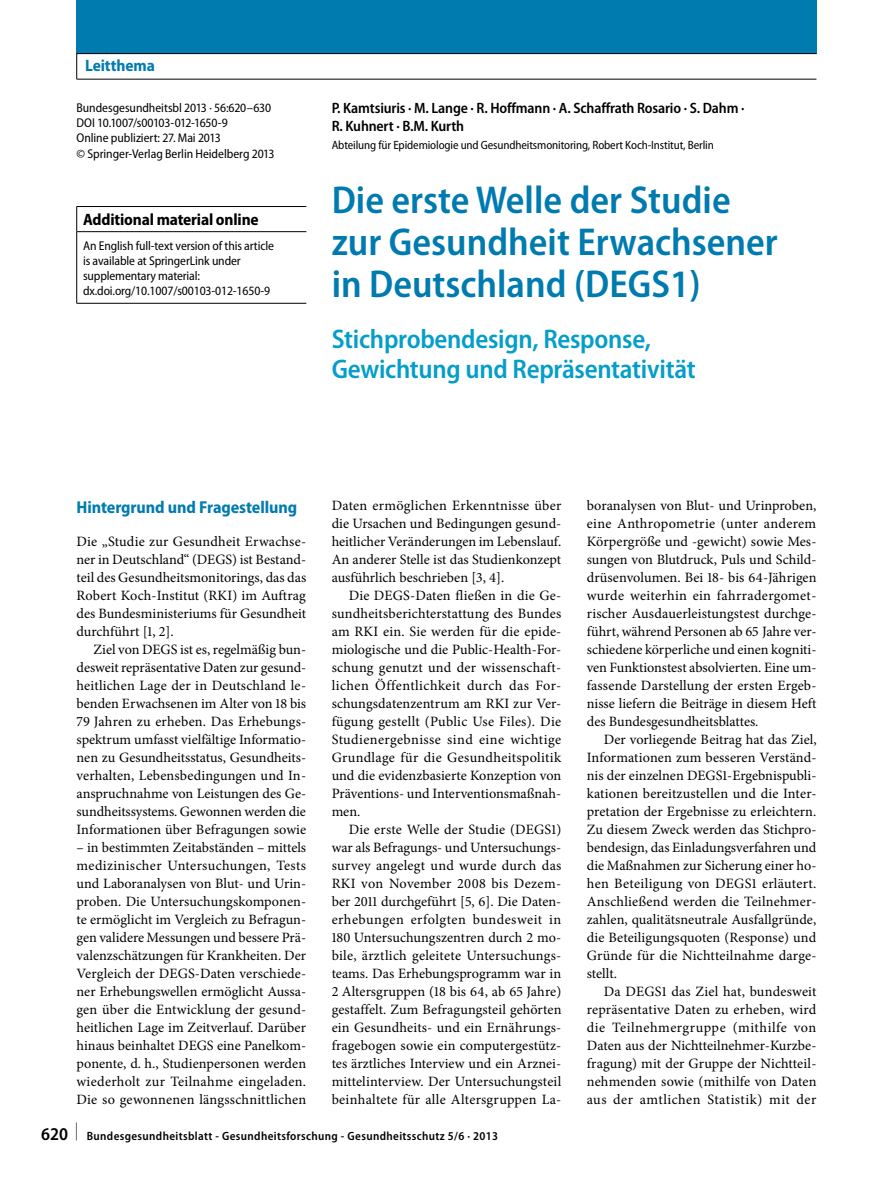
<style>
.page{position:relative;width:893px;height:1187px;background:#fff}
.page>*{position:absolute;margin:0;border:0;box-sizing:border-box;transform-origin:0 0}
._006_titel{font:600 semi-condensed 39px/42px "Myriad Pro";color:#007baf}
._007_untertitel{font:600 semi-condensed 27px/30px "Myriad Pro";letter-spacing:-.01em;color:#049ec9}
.t1{font:600 semi-condensed 18px "Myriad Pro";color:#000}
._012_u1{font:700 semi-condensed 17.25px "Myriad Pro";letter-spacing:-.005em;color:#007baf}
._251c_infobox-Tab_ti{font:700 semi-condensed 16.5px "Myriad Pro";letter-spacing:-.01em;color:#000}
.t2{font:700 semi-condensed 16.5px "Myriad Pro";letter-spacing:-.005em;color:#007baf}
._004_autorenzeile{font:600 semi-condensed 15px/18px "Myriad Pro";letter-spacing:-.01em;color:#000}
._010_fliesstext_mit{font:14.25px/18px "Minion Pro";letter-spacing:.005em;color:#000;text-align:justify}
._010_fliesstext_ohne{font:14.25px/18px "Minion Pro";color:#000;text-align:justify}
._041_fussnote{font:semi-condensed 12.75px/15px "Myriad Pro";letter-spacing:-.01em;color:#000}
._002_quelle_doi{font:semi-condensed 12.75px "Myriad Pro";letter-spacing:-.005em;color:#000}
._002_quelle_doi-2{font:semi-condensed 12.75px "Myriad Pro";letter-spacing:-.025em;color:#000}
._005_adresse{font:semi-condensed 12px "Myriad Pro";letter-spacing:-.01em;color:#000}
.t3{font:600 semi-condensed 12px "Myriad Pro";letter-spacing:.03em;color:#000}
</style>
<div class="page">
<div style="left:77px;top:0;width:740px;height:54px;background:#007baf"></div>
<svg style="left:76px;top:206px;width:230px;height:97px"></svg>
<hr style="left:77px;top:231px;width:229px;height:1px;background:#000">
<hr style="left:76px;top:232px;width:1px;height:71px;background:#000">
<hr style="left:77px;top:303px;width:229px;height:1px;background:#000">
<hr style="left:77px;top:53px;width:739px;height:1px;background:#000">
<svg style="left:76px;top:54px;width:1px;height:25px"></svg>
<hr style="left:77px;top:79px;width:739px;height:1px;background:#000">
<p class="t2" style="left:85px;top:57px;width:71px">Leitthema</p>
<p class="_002_quelle_doi" style="left:77px;top:101px;width:196px">Bundesgesundheitsbl 2013 · 56:620–630</p>
<p class="_002_quelle_doi-2" style="left:77px;top:116px;width:153px">DOI 10.1007/s00103-012-1650-9</p>
<p class="_002_quelle_doi" style="left:77px;top:131px;width:146px">Online publiziert: 27. Mai 2013</p>
<p class="_002_quelle_doi" style="left:77px;top:146px;width:200px">© Springer-Verlag Berlin Heidelberg 2013</p>
<p class="_251c_infobox-Tab_ti" style="left:83px;top:210px;width:177px">Additional material online</p>
<p class="_041_fussnote" style="left:83px;top:238px;width:192px">An English full-text version of this article is available at SpringerLink under supplementary material: dx.doi.org/10.1007/s00103-012-1650-9</p>
<p class="_004_autorenzeile" style="left:332px;top:100px;width:414px">P. Kamtsiuris · M. Lange · R. Hoffmann · A. Schaffrath Rosario · S. Dahm ·<br>R. Kuhnert · B.M. Kurth</p>
<p class="_005_adresse" style="left:332px;top:139px;width:384px">Abteilung für Epidemiologie und Gesundheitsmonitoring, Robert Koch-Institut, Berlin</p>
<p class="_006_titel" style="left:332px;top:179px;width:448px">Die erste Welle der Studie zur Gesundheit Erwachsener in Deutschland (DEGS1)</p>
<p class="_007_untertitel" style="left:332px;top:324px;width:366px">Stichprobendesign, Response,<br>Gewichtung und Repräsentativität</p>
<p class="_012_u1" style="left:77px;top:497px;width:222px">Hintergrund und Fragestellung</p>
<p class="_010_fliesstext_ohne" style="left:77px;top:532px;width:231px">Die „Studie zur Gesundheit Erwachse&shy;ner in Deutschland“ (DEGS) ist Bestand&shy;teil des Gesundheitsmonitorings, das das Robert Koch-Institut (RKI) im Auftrag des Bundesministeriums für Gesundheit durchführt [1, 2].</p>
<p class="_010_fliesstext_mit" style="left:77px;top:640px;width:231px;text-indent:17px">Ziel von DEGS ist es, regelmäßig bun&shy;desweit repräsentative Daten zur gesund&shy;heitlichen Lage der in Deutschland le&shy;benden Erwachsenen im Alter von 18 bis 79 Jahren zu erheben. Das Erhebungs&shy;spektrum umfasst vielfältige Informatio&shy;nen zu Gesundheitsstatus, Gesundheits&shy;verhalten, Lebensbedingungen und In&shy;anspruchnahme von Leistungen des Ge&shy;sundheitssystems. Gewonnen werden die Informationen über Befragungen sowie</p>
<p class="_010_fliesstext_mit" style="left:77px;top:838px;width:231px">– in bestimmten Zeitabständen – mittels medizinischer Untersuchungen, Tests und Laboranalysen von Blut- und Urin&shy;proben. Die Untersuchungskomponen&shy;te ermöglicht im Vergleich zu Befragun&shy;gen validere Messungen und bessere Prä&shy;valenzschätzungen für Krankheiten. Der Vergleich der DEGS-Daten verschiede&shy;ner Erhebungswellen ermöglicht Aussa&shy;gen über die Entwicklung der gesund&shy;heitlichen Lage im Zeitverlauf. Darüber hinaus beinhaltet DEGS eine Panelkom&shy;ponente, d. h., Studienpersonen werden wiederholt zur Teilnahme eingeladen.<br>Die so gewonnenen längsschnittlichen</p>
<p class="_010_fliesstext_mit" style="left:332px;top:496px;width:231px">Daten ermöglichen Erkenntnisse über die Ursachen und Bedingungen gesund&shy;heitlicher Veränderungen im Lebenslauf.<br>An anderer Stelle ist das Studienkonzept ausführlich beschrieben [3, 4].</p>
<p class="_010_fliesstext_mit" style="left:332px;top:586px;width:231px;text-indent:17px">Die DEGS-Daten fließen in die Ge&shy;sundheitsberichterstattung des Bundes am RKI ein. Sie werden für die epide&shy;miologische und die Public-Health-For&shy;schung genutzt und der wissenschaft&shy;lichen Öffentlichkeit durch das For&shy;schungsdatenzentrum am RKI zur Ver&shy;fügung gestellt (Public Use Files). Die Studienergebnisse sind eine wichtige Grundlage für die Gesundheitspolitik und die evidenzbasierte Konzeption von Präventions- und Interventionsmaßnah&shy;men.</p>
<p class="_010_fliesstext_mit" style="left:332px;top:820px;width:231px;text-indent:17px">Die erste Welle der Studie (DEGS1) war als Befragungs- und Untersuchungs&shy;survey angelegt und wurde durch das RKI von November 2008 bis Dezem&shy;ber 2011 durchgeführt [5, 6]. Die Daten&shy;erhebungen erfolgten bundesweit in 180 Untersuchungszentren durch 2 mo&shy;bile, ärztlich geleitete Untersuchungs&shy;teams. Das Erhebungsprogramm war in 2 Altersgruppen (18 bis 64, ab 65 Jahre) gestaffelt. Zum Befragungsteil gehörten ein Gesundheits- und ein Ernährungs&shy;fragebogen sowie ein computergestütz&shy;tes ärztliches Interview und ein Arznei&shy;mittelinterview. Der Untersuchungsteil beinhaltete für alle Altersgruppen La-</p>
<p class="_010_fliesstext_mit" style="left:587px;top:496px;width:231px">boranalysen von Blut- und Urinproben, eine Anthropometrie (unter anderem Körpergröße und -gewicht) sowie Mes&shy;sungen von Blutdruck, Puls und Schild&shy;drüsenvolumen. Bei 18- bis 64-Jährigen wurde weiterhin ein fahrradergomet&shy;rischer Ausdauerleistungstest durchge&shy;führt, während Personen ab 65 Jahre ver&shy;schiedene körperliche und einen kogniti&shy;ven Funktionstest absolvierten. Eine um&shy;fassende Darstellung der ersten Ergeb&shy;nisse liefern die Beiträge in diesem Heft des Bundesgesundheitsblattes.</p>
<p class="_010_fliesstext_mit" style="left:587px;top:730px;width:231px;text-indent:17px">Der vorliegende Beitrag hat das Ziel, Informationen zum besseren Verständ&shy;nis der einzelnen DEGS1-Ergebnispubli&shy;kationen bereitzustellen und die Inter&shy;pretation der Ergebnisse zu erleichtern.<br>Zu diesem Zweck werden das Stichpro&shy;bendesign, das Einladungsverfahren und die Maßnahmen zur Sicherung einer ho&shy;hen Beteiligung von DEGS1 erläutert.<br>Anschließend werden die Teilnehmer&shy;zahlen, qualitätsneutrale Ausfallgründe, die Beteiligungsquoten (Response) und Gründe für die Nichtteilnahme darge&shy;stellt.</p>
<p class="_010_fliesstext_mit" style="left:587px;top:982px;width:231px;text-indent:17px">Da DEGS1 das Ziel hat, bundesweit repräsentative Daten zu erheben, wird die Teilnehmergruppe (mithilfe von Daten aus der Nichtteilnehmer-Kurzbe&shy;fragung) mit der Gruppe der Nichtteil&shy;nehmenden sowie (mithilfe von Daten aus der amtlichen Statistik) mit der</p>
<p class="t1" style="left:41px;top:1123px;width:28px">620</p>
<p class="t3" style="left:76px;top:1129px;width:424px"><sup>|</sup> Bundesgesundheitsblatt - Gesundheitsforschung - Gesundheitsschutz 5/6 · 2013</p>
</div>
